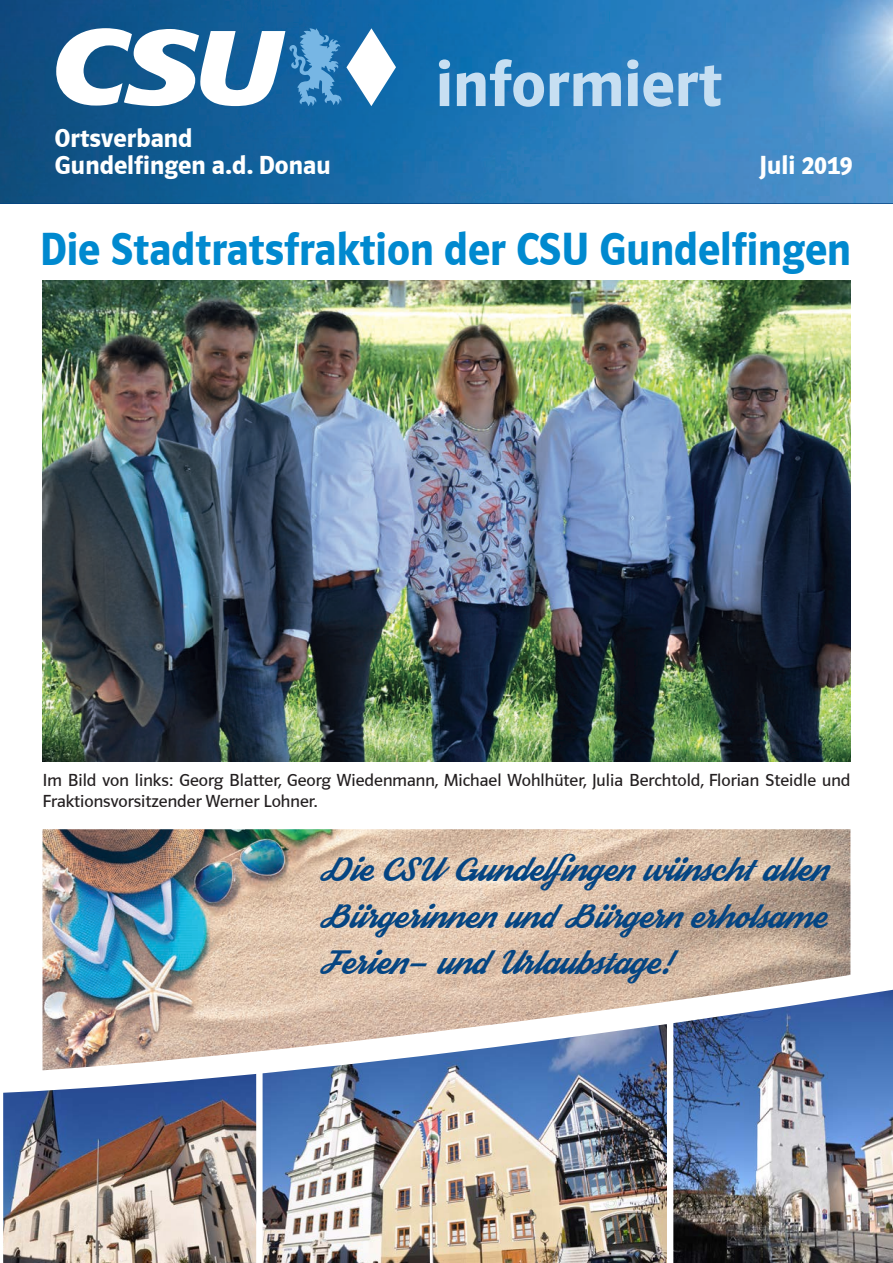
<style>
.page{position:relative;width:893px;height:1263px;background:#fff}
.page>*{position:absolute;margin:0;border:0;box-sizing:border-box;transform-origin:0 0}
.t1{font:700 67.5px "CSU Schrift 2000";color:#c7dff2}
.t2{font:700 48px "CSU Schrift 2000";color:#0089cf;scale:.94 1}
.t3{font:700 27px/27px "CSU Schrift 2000";color:#fff}
.t4{font:24px/46.5px "Streetwear";color:#054582;text-align:justify;scale:1.05 1}
.t5{font:18px/21px "CSU Schrift 2000";color:#231f20}
</style>
<div class="page">
<img style="left:673px;top:1135px;width:220px;height:128px">
<img style="left:263px;top:1135px;width:404px;height:128px">
<img style="left:3px;top:1135px;width:253px;height:128px">
<img style="left:3px;top:884px;width:890px;height:251px">
<div style="left:667px;top:905px;width:6px;height:358px;background:#fff"></div>
<div style="left:256px;top:901px;width:7px;height:362px;background:#fff"></div>
<img style="left:0;top:0;width:893px;height:203px">
<img style="left:791px;top:0;width:102px;height:153px">
<svg style="left:56px;top:28px;width:340px;height:78px"></svg>
<img style="left:43px;top:281px;width:807px;height:480px">
<img style="left:43px;top:829px;width:807px;height:241px">
<h3 class="t3" style="left:55px;top:125px;width:278px">Ortsverband<br>Gundelfingen a.d. Donau</h3>
<h1 class="t1" style="left:436px;top:48px;width:288px">informiert</h1>
<h3 class="t3" style="left:759px;top:152px;width:95px">Juli 2019</h3>
<h2 class="t2" style="left:39px;top:223px;width:865px">Die Stadtratsfraktion der CSU Gundelfingen</h2>
<p class="t5" style="left:43px;top:769px;width:809px">Im Bild von links: Georg Blatter, Georg Wiedenmann, Michael Wohlhüter, Julia Berchtold, Florian Steidle und<br>Fraktionsvorsitzender Werner Lohner.</p>
<h3 class="t4" style="left:318px;top:850px;width:488px">Die CSU Gundelfingen wünscht allen Bürgerinnen und Bürgern erholsame Ferien- und Urlaubstage!</h3>
</div>
